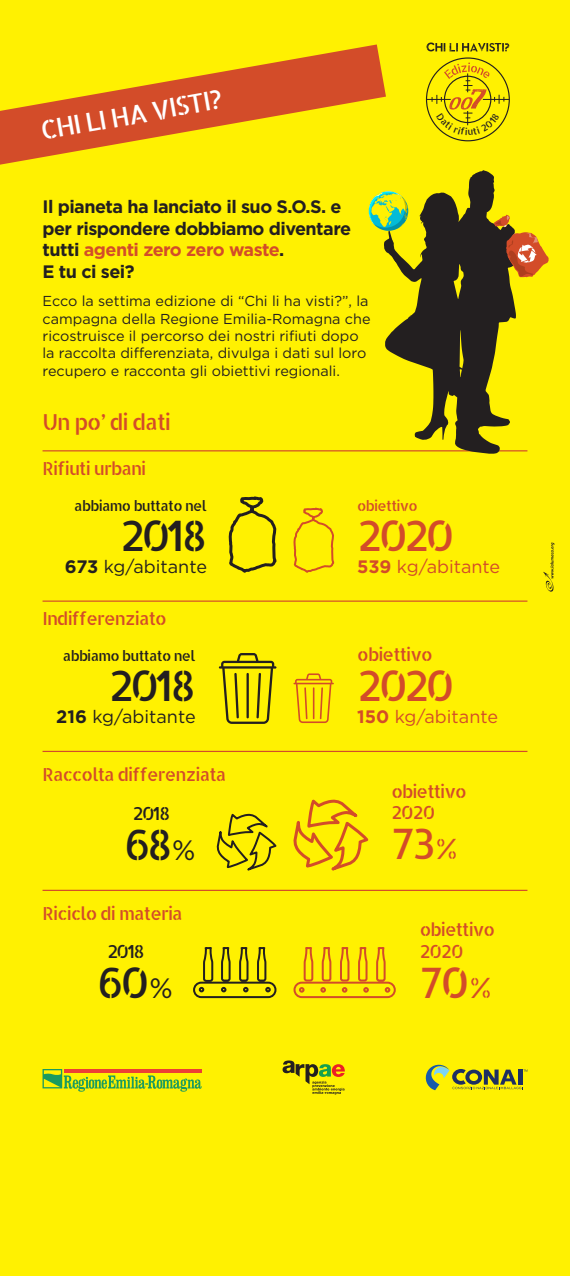
<style>
.page{position:relative;width:570px;height:1276px;background:#fff101}
.page>*{position:absolute;margin:0;border:0;box-sizing:border-box;transform-origin:0 0}
.t1{font:42px "Allerta Stencil";letter-spacing:-.09em;color:#d34c29}
.Normale{font:42px "Allerta Stencil";letter-spacing:-.085em;color:#231f20}
.t2{font:26px "Allerta Stencil";color:#fff}
.Titolo{font:22px "Allerta Stencil";letter-spacing:-.05em;color:#d34c29}
.Titolo-2{font:18px/21.6px "Allerta Stencil";letter-spacing:-.05em;color:#d34c29}
.Normale-2{font:700 18px/21.6px "Gotham";letter-spacing:-.03em;color:#231f20}
.Normale-3{font:18px "Gotham";color:#d34c29}
.Normale-4{font:18px "Gotham";color:#231f20}
.Normale-5{font:700 18px "Gotham";letter-spacing:-.03em;color:#d34c29}
.t3{font:18px "Allerta Stencil";letter-spacing:-.09em;color:#231f20}
.Normale-6{font:14.4px/17.3px "Gotham";color:#231f20}
.t4{font:14.4px "Allerta Stencil";letter-spacing:-.05em;color:#231f20}
.t5{font:14.4px "Allerta Stencil";letter-spacing:-.05em;color:#d34c29}
.s1{color:#231f20}
.s2{font-weight:700}
.s3{font-family:"Gotham";font-size:28px}
.s4{font-size:28px}
</style>
<div class="page">
<svg style="left:282px;top:1060px;width:63px;height:34px"></svg>
<svg style="left:43px;top:1069px;width:159px;height:22px"></svg>
<svg style="left:426px;top:1064px;width:101px;height:26px"></svg>
<svg style="left:426px;top:58px;width:83px;height:83px"></svg>
<hr style="left:426px;top:99px;width:83px;height:1px;background:#231f20">
<svg style="left:426px;top:43px;width:83px;height:8px"></svg>
<svg style="left:543px;top:542px;width:11px;height:49px"></svg>
<svg style="left:0;top:44px;width:386px;height:121px"></svg>
<hr style="left:43px;top:450px;width:484px;height:1px;background:#d34c29">
<hr style="left:43px;top:751px;width:484px;height:1px;background:#d34c29">
<hr style="left:43px;top:600px;width:484px;height:2px;background:#d34c29">
<hr style="left:43px;top:889px;width:484px;height:2px;background:#d34c29">
<svg style="left:385px;top:170px;width:132px;height:284px;fill:#231f20"></svg>
<svg style="left:494px;top:215px;width:55px;height:62px"></svg>
<svg style="left:369px;top:191px;width:40px;height:71px"></svg>
<svg style="left:292px;top:450px;width:43px;height:152px"></svg>
<svg style="left:192px;top:450px;width:86px;height:549px"></svg>
<svg style="left:290px;top:673px;width:107px;height:326px"></svg>
<svg style="left:432px;top:62px;width:72px;height:73px"></svg>
<p class="t2" style="left:38px;top:114px;width:186px;rotate:-10deg">CHI LI HA VISTI?</p>
<p class="Normale-2" style="left:43px;top:196px;width:310px">Il pianeta ha lanciato i l s u o S O. S. e. per rispondere dobbiamo diventare</p>
<p class="Normale-5" style="left:43px;top:238px;width:243px"><span class="s1">tutti</span> agenti zero zero waste<span class="s1">.</span></p>
<p class="Normale-2" style="left:43px;top:260px;width:94px">E tu ci sei?</p>
<p class="Normale-6" style="left:43px;top:292px;width:329px">Ecco la settima edizione di “Chi li ha visti?” la, campagna della Regione Emilia-Romagna che ricostruisce il percorso dei nostri rifiuti dopo la raccolta differenziata, divulga i dati sul loro recupero e racconta gli obiettivi regionali.</p>
<p class="Titolo" style="left:43px;top:408px;width:130px">Un po’ di dati</p>
<p class="Titolo-2" style="left:43px;top:457px;width:105px">Rifiuti urbani</p>
<p class="t4" style="left:74px;top:496px;width:134px">abbiamo buttato nel</p>
<p class="Normale" style="left:120px;top:508px;width:88px">2018</p>
<p class="Normale-4" style="left:65px;top:555px;width:144px"><span class="s2">673</span> kg/abitante</p>
<p class="Titolo-2" style="left:43px;top:607px;width:126px">Indifferenziato</p>
<p class="t4" style="left:63px;top:646px;width:134px">abbiamo buttato nel</p>
<p class="Normale" style="left:109px;top:658px;width:88px">2018</p>
<p class="Normale-4" style="left:56px;top:705px;width:141px"><span class="s2">216</span> kg/abitante</p>
<p class="Titolo-2" style="left:43px;top:763px;width:185px">Raccolta differenziata</p>
<p class="t3" style="left:133px;top:801px;width:39px">2018</p>
<p class="Normale" style="left:124px;top:817px;width:73px">68<span class="s3">%</span></p>
<p class="Titolo-2" style="left:43px;top:902px;width:142px">Riciclo di materia</p>
<p class="t3" style="left:107px;top:939px;width:39px">2018</p>
<p class="Normale" style="left:97px;top:955px;width:77px">60<span class="s3">%</span></p>
<p class="t5" style="left:357px;top:496px;width:62px">obiettivo</p>
<p class="t1" style="left:357px;top:508px;width:99px">2020</p>
<p class="Normale-3" style="left:357px;top:555px;width:144px"><span class="s2">539</span> kg/abitante</p>
<p class="Titolo-2" style="left:357px;top:643px;width:77px">obiettivo</p>
<p class="t1" style="left:357px;top:658px;width:99px">2020</p>
<p class="Normale-3" style="left:357px;top:705px;width:142px"><span class="s2">150</span> kg/abitante</p>
<p class="Titolo-2" style="left:391px;top:779px;width:77px">obiettivo<br>2020</p>
<p class="t1" style="left:391px;top:816px;width:68px">73<span class="s4">%</span></p>
<p class="Titolo-2" style="left:420px;top:918px;width:77px">obiettivo<br>2020</p>
<p class="t1" style="left:420px;top:955px;width:74px">70<span class="s4">%</span></p>
</div>
